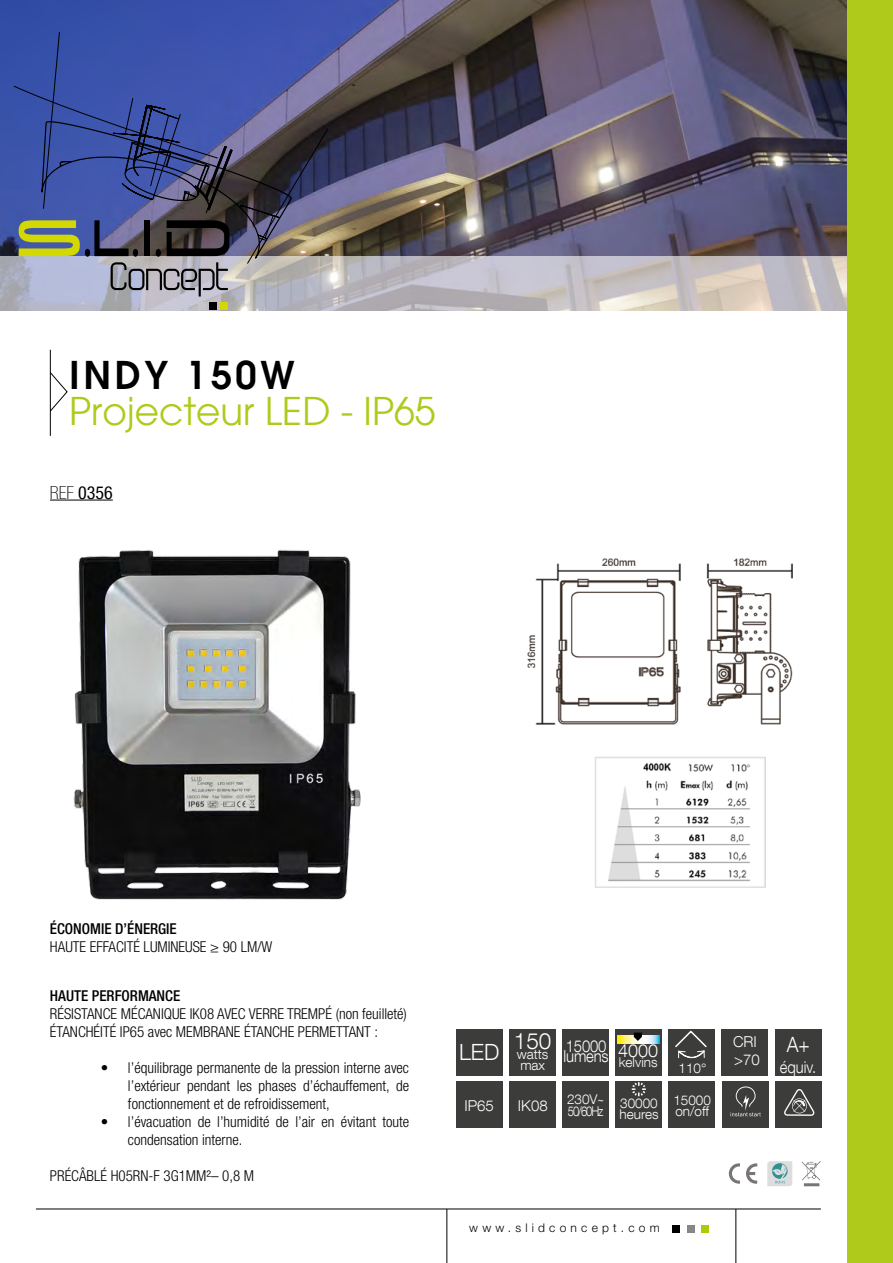
<style>
.page{position:relative;width:893px;height:1263px;background:#fff}
.page>*{position:absolute;margin:0;border:0;box-sizing:border-box;transform-origin:0 0}
.t1{font:37.5px "Avant Garde";color:#afca1a}
.t2{font:600 37.5px "Avant Garde";letter-spacing:.1em;color:#000}
.t3{font:300 22.5px "Helvetica Neue LT Com";color:#fff}
.t4{font:300 22.35px "Helvetica Neue LT Com";color:#fff}
.t5{font:300 21px "Helvetica Neue LT Com";color:#fff;scale:.89 1}
.t6{font:condensed 18px "Helvetica Neue LT Com";color:#000}
.t7{font:300 18px "Helvetica Neue LT Com";color:#fff}
.t8{font:300 16.5px "Helvetica Neue LT Com";letter-spacing:-.01em;color:#fff;scale:.9 1}
.t9{font:300 16.5px "Helvetica Neue LT Com";letter-spacing:-.01em;color:#fff;scale:.89 1}
.t10{font:300 condensed 15px/18px "Helvetica Neue LT Com";color:#000}
.t11{font:500 condensed 15px "Helvetica Neue LT Com";color:#000}
.t12{font:300 15px/18px "Helvetica Neue LT Com";color:#fff}
.t13{font:300 13.5px/10.5px "Helvetica Neue LT Com";color:#fff}
.t14{font:300 13.5px/12px "Helvetica Neue LT Com";letter-spacing:-.09em;color:#fff}
.t15{font:300 12px "Helvetica Neue LT Std";letter-spacing:.35em;color:#000}
.s1{font-weight:100}
</style>
<div class="page">
<hr style="left:36px;top:1208px;width:785px;height:1px;background:#000">
<hr style="left:735px;top:1209px;width:1px;height:54px;background:#000">
<hr style="left:446px;top:1209px;width:1px;height:54px;background:#000">
<div style="left:672px;top:1225px;width:8px;height:8px;background:#000"></div>
<div style="left:687px;top:1225px;width:7px;height:8px;background:#878787"></div>
<div style="left:701px;top:1225px;width:8px;height:8px;background:#afca0b"></div>
<img style="left:0;top:0;width:848px;height:256px">
<svg style="left:172px;top:256px;width:676px;height:55px;background:#c3bec0"></svg>
<svg style="left:0;top:121px;width:172px;height:1089px"></svg>
<svg style="left:43px;top:31px;width:286px;height:233px;background:#4e588e"></svg>
<svg style="left:13px;top:57px;width:279px;height:239px;background:#56608f"></svg>
<div style="left:199px;top:302px;width:7px;height:8px;background:#c6c6c6"></div>
<div style="left:209px;top:302px;width:8px;height:8px;background:#000"></div>
<div style="left:220px;top:302px;width:7px;height:8px;background:#d3d800"></div>
<div style="left:848px;top:0;width:45px;height:1263px;background:#afca1a"></div>
<hr style="left:50px;top:500px;width:63px;height:1px;background:#000">
<img style="left:595px;top:757px;width:170px;height:130px">
<img style="left:527px;top:558px;width:266px;height:167px">
<img style="left:57px;top:531px;width:304px;height:410px">
<div style="left:775px;top:1029px;width:46px;height:47px;background:#3c3c3b"></div>
<div style="left:722px;top:1029px;width:46px;height:47px;background:#3c3c3b"></div>
<div style="left:456px;top:1081px;width:47px;height:47px;background:#3c3c3b"></div>
<div style="left:562px;top:1081px;width:47px;height:47px;background:#3c3c3b"></div>
<div style="left:509px;top:1081px;width:47px;height:47px;background:#3c3c3b"></div>
<div style="left:562px;top:1029px;width:47px;height:47px;background:#3c3c3b"></div>
<div style="left:615px;top:1081px;width:47px;height:47px;background:#3c3c3b"></div>
<svg style="left:631px;top:1082px;width:15px;height:15px"></svg>
<div style="left:668px;top:1081px;width:47px;height:47px;background:#3c3c3b"></div>
<div style="left:456px;top:1029px;width:47px;height:47px;background:#3c3c3b"></div>
<div style="left:509px;top:1029px;width:47px;height:47px;background:#3c3c3b"></div>
<div style="left:668px;top:1029px;width:47px;height:47px;background:#3c3c3b"></div>
<svg style="left:675px;top:1030px;width:32px;height:28px"></svg>
<svg style="left:767px;top:1161px;width:25px;height:25px"></svg>
<svg style="left:746px;top:1163px;width:11px;height:21px"></svg>
<svg style="left:729px;top:1163px;width:11px;height:21px"></svg>
<svg style="left:802px;top:1161px;width:19px;height:25px"></svg>
<div style="left:615px;top:1029px;width:47px;height:47px;background:#3c3c3b"></div>
<svg style="left:618px;top:1036px;width:42px;height:7px"></svg>
<svg style="left:634px;top:1032px;width:8px;height:9px"></svg>
<div style="left:722px;top:1081px;width:46px;height:47px;background:#3c3c3b"></div>
<svg style="left:731px;top:1086px;width:30px;height:30px"></svg>
<div style="left:775px;top:1081px;width:46px;height:47px;background:#3c3c3b"></div>
<svg style="left:784px;top:1089px;width:30px;height:27px"></svg>
<h1 class="t2" style="left:69px;top:351px;width:226px">INDY 150W</h1>
<h1 class="t1" style="left:69px;top:389px;width:368px">Projecteur LED - IP65</h1>
<p class="t6" style="left:50px;top:482px;width:64px"><span class="s1">REF</span> 0356</p>
<p class="t11" style="left:50px;top:919px;width:128px">ÉCONOMIE D’ÉNERGIE</p>
<p class="t10" style="left:50px;top:937px;width:224px">HAUTE EFFACITÉ LUMINEUSE ≥ 90 LM/W</p>
<p class="t11" style="left:50px;top:987px;width:132px">HAUTE PERFORMANCE</p>
<p class="t10" style="left:50px;top:1005px;width:358px">RÉSISTANCE MÉCANIQUE IK08 AVEC VERRE TREMPÉ (non feuilleté)<br>ÉTANCHÉITÉ IP65 avec MEMBRANE ÉTANCHE PERMETTANT :</p>
<p class="t10" style="left:128px;top:1059px;width:283px;text-align:justify;text-indent:-27px">• l’équilibrage permanente de la pression interne avec l’extérieur pendant les phases d’échauffement, de fonctionnement et de refroidissement,</p>
<p class="t10" style="left:128px;top:1113px;width:283px;text-indent:-27px">• l’évacuation de l’humidité de l’air en évitant toute condensation interne.</p>
<p class="t10" style="left:50px;top:1167px;width:206px">PRÉCÂBLÉ H05RN-F 3G1MM²– 0,8 M</p>
<h3 class="t4" style="left:459px;top:1039px;width:42px">LED</h3>
<h2 class="t3" style="left:514px;top:1027px;width:39px">150</h2>
<p class="t13" style="left:517px;top:1049px;width:33px">watts max</p>
<p class="t8" style="left:566px;top:1035px;width:47px">15000</p>
<p class="t8" style="left:564px;top:1046px;width:52px">lumens</p>
<p class="t7" style="left:618px;top:1039px;width:42px">4000</p>
<p class="t13" style="left:619px;top:1057px;width:40px">kelvins</p>
<p class="t13" style="left:678px;top:1062px;width:29px">110°</p>
<p class="t12" style="left:464px;top:1096px;width:31px">IP65</p>
<p class="t14" style="left:567px;top:1093px;width:39px">230V~<br>50/60Hz</p>
<p class="t13" style="left:619px;top:1098px;width:41px">30000 heures</p>
<p class="t13" style="left:673px;top:1095px;width:39px">15000 on/off</p>
<p class="t12" style="left:518px;top:1096px;width:31px">IK08</p>
<p class="t12" style="left:733px;top:1032px;width:28px">CRI &gt;70</p>
<h3 class="t5" style="left:787px;top:1031px;width:27px">A+</h3>
<p class="t9" style="left:780px;top:1057px;width:42px">équiv.</p>
<p class="t15" style="left:469px;top:1220px;width:192px">www.slidconcept.com</p>
</div>
